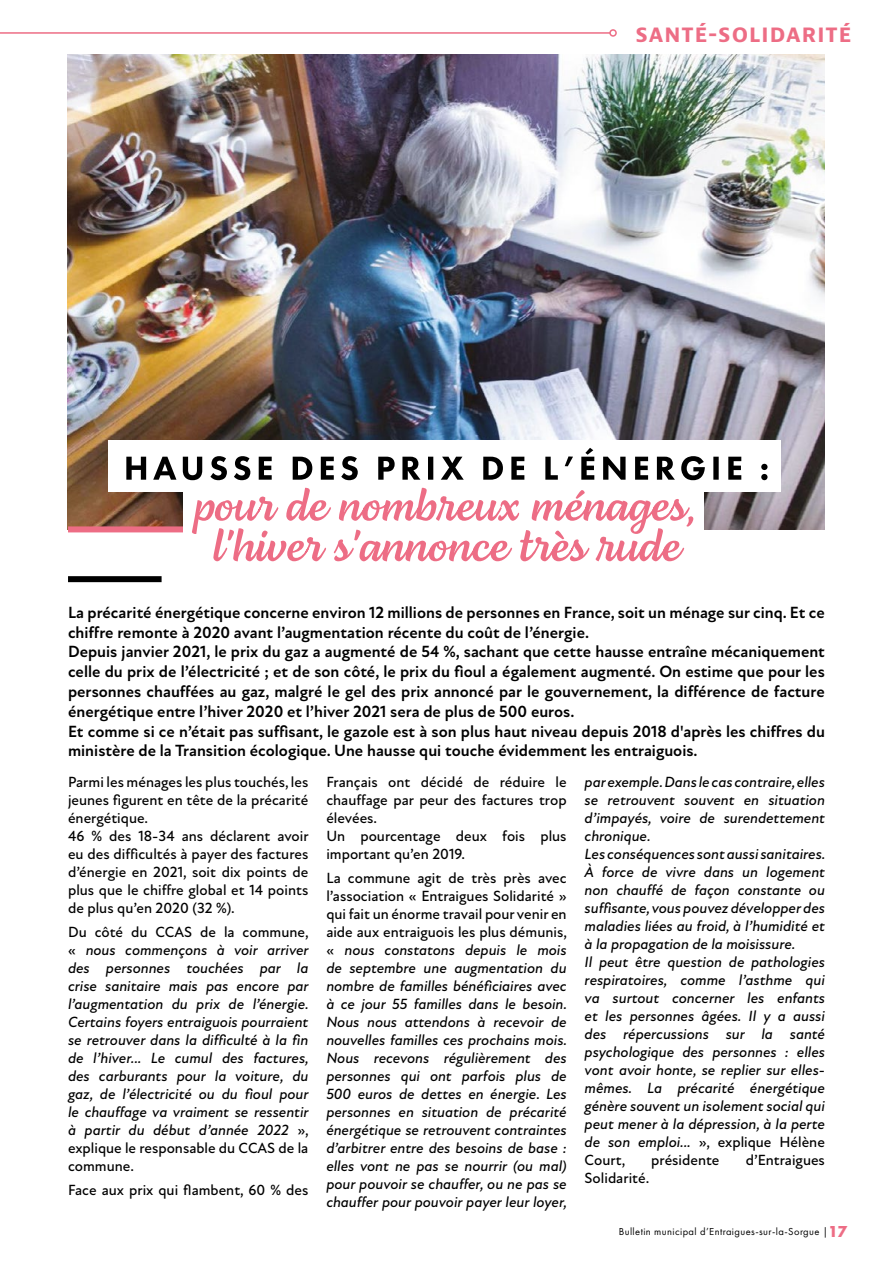
<style>
.page{position:relative;width:893px;height:1263px;background:#fff}
.page>*{position:absolute;margin:0;border:0;box-sizing:border-box;transform-origin:0 0}
.t1{font:700 21px "Bernina Sans";letter-spacing:.05em;color:#ed6d85}
.t2{font:700 16.5px/19.8px "Atten New";color:#000}
.t3{font:italic 500 15px/18px "Atten New";color:#000;text-align:justify}
.t4{font:500 15px/18px "Atten New";color:#000}
.t5{font:10.5px "Futura PT";letter-spacing:.04em;color:#000}
.s1{font-style:normal}
.s2{font-weight:700;font-size:16.5px;color:#ed6d85}
</style>
<div class="page">
<hr style="left:0;top:32px;width:610px;height:2px;background:#ed6d85">
<div style="left:609px;top:29px;width:8px;height:8px;border:2px solid #ed6d85;border-radius:50%"></div>
<img style="left:68px;top:54px;width:757px;height:475px">
<div style="left:109px;top:440px;width:672px;height:52px;background:#fff"></div>
<div style="left:68px;top:526px;width:116px;height:6px;background:#ed6d85"></div>
<div style="left:184px;top:488px;width:520px;height:50px;background:#fff"></div>
<svg style="left:192px;top:488px;width:501px;height:73px"></svg>
<svg style="left:126px;top:448px;width:641px;height:32px"></svg>
<div style="left:68px;top:576px;width:94px;height:6px;background:#000"></div>
<h1 class="t1" style="left:635px;top:21px;width:218px">SANTÉ-SOLIDARITÉ</h1>
<p class="t2" style="left:68px;top:603px;width:758px">La précarité énergétique concerne environ 12 millions de personnes en France, soit un ménage sur cinq. Et ce chiffre remonte à 2020 avant l’augmentation récente du coût de l’énergie.<br>Depuis janvier 2021, le prix du gaz a augmenté de 54 %, sachant que cette hausse entraîne mécaniquement celle du prix de l’électricité ; et de son côté, le prix du fioul a également augmenté. On estime que pour les personnes chauffées au gaz, malgré le gel des prix annoncé par le gouvernement, la différence de facture énergétique entre l’hiver 2020 et l’hiver 2021 sera de plus de 500 euros.<br>Et comme si ce n’était pas suffisant, le gazole est à son plus haut niveau depuis 2018 d'après les chiffres du ministère de la Transition écologique. Une hausse qui touche évidemment les entraiguois.</p>
<p class="t4" style="left:68px;top:773px;width:242px">Parmi les ménages les plus touchés, les jeunes figurent en tête de la précarité énergétique.<br>46 % des 18-34 ans déclarent avoir eu des difficultés à payer des factures d’énergie en 2021, soit dix points de plus que le chiffre global et 14 points de plus qu’en 2020 (32 %).</p>
<p class="t3" style="left:68px;top:923px;width:242px"><span class="s1">Du côté du CCAS de la commune, «</span> nous commençons à voir arriver des personnes touchées par la crise sanitaire mais pas encore par l’augmentation du prix de l’énergie.<br>Certains foyers entraiguois pourraient se retrouver dans la difficulté à la fin de l’hiver... Le cumul des factures, des carburants pour la voiture, du gaz, de l’électricité ou du fioul pour le chauffage va vraiment se ressentir à partir du début d’année 2022 <span class="s1">», explique le responsable du CCAS de la commune.</span></p>
<p class="t4" style="left:68px;top:1181px;width:242px">Face aux prix qui flambent, 60 % des</p>
<p class="t4" style="left:326px;top:773px;width:242px">Français ont décidé de réduire le chauffage par peur des factures trop élevées.<br>Un pourcentage deux fois plus important qu’en 2019.</p>
<p class="t3" style="left:326px;top:869px;width:242px"><span class="s1">La commune agit de très près avec l’association « Entraigues Solidarité » qui fait un énorme travail pour venir en aide aux entraiguois les plus démunis, «</span> nous constatons depuis le mois de septembre une augmentation du nombre de familles bénéficiaires avec à ce jour 55 familles dans le besoin.<br>Nous nous attendons à recevoir de nouvelles familles ces prochains mois.<br>Nous recevons régulièrement des personnes qui ont parfois plus de 500 euros de dettes en énergie. Les personnes en situation de précarité énergétique se retrouvent contraintes d’arbitrer entre des besoins de base : elles vont ne pas se nourrir (ou mal) pour pouvoir se chauffer, ou ne pas se chauffer pour pouvoir payer leur loyer,</p>
<p class="t3" style="left:585px;top:773px;width:242px;text-align:left">par exemple. Dans le cas contraire, elles se retrouvent souvent en situation d’impayés, voire de surendettement chronique.<br>Les conséquences sont aussi sanitaires.<br>À force de vivre dans un logement non chauffé de façon constante ou suffisante, vous pouvez développer des maladies liées au froid, à l’humidité et à la propagation de la moisissure.<br>Il peut être question de pathologies respiratoires, comme l’asthme qui va surtout concerner les enfants et les personnes âgées. Il y a aussi des répercussions sur la santé psychologique des personnes : elles vont avoir honte, se replier sur elles&shy;mêmes. La précarité énergétique génère souvent un isolement social qui peut mener à la dépression, à la perte de son emploi... <span class="s1">», explique Hélène Court,</span></p>
<p class="t4" style="left:651px;top:1151px;width:70px">présidente</p>
<p class="t4" style="left:746px;top:1151px;width:81px">d’Entraigues</p>
<p class="t4" style="left:585px;top:1169px;width:66px">Solidarité.</p>
<p class="t5" style="left:619px;top:1225px;width:230px">Bulletin municipal d’Entraigues-sur-la-Sorgue |<span class="s2">17</span></p>
</div>
